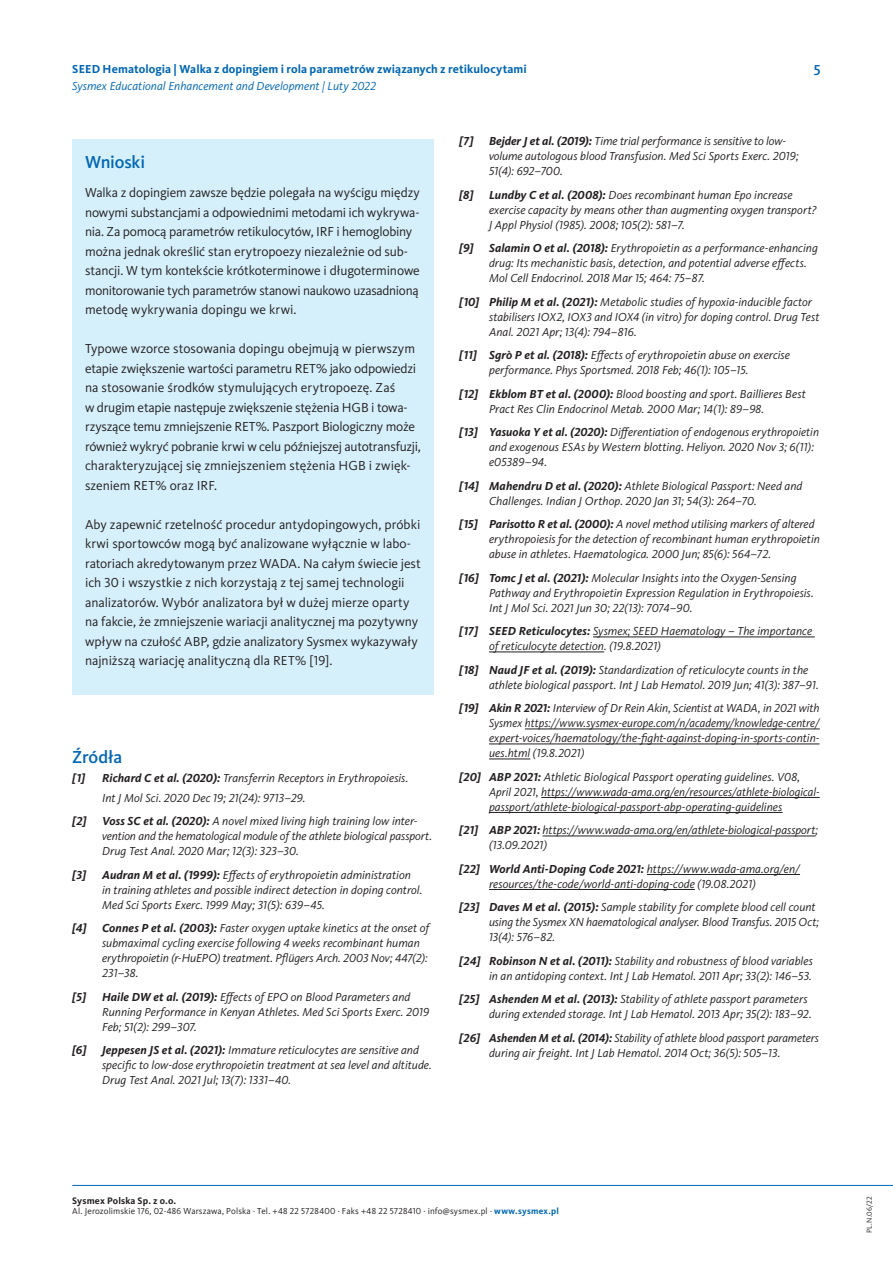
<style>
.page{position:relative;width:893px;height:1263px;background:#fff}
.page>*{position:absolute;margin:0;border:0;box-sizing:border-box;transform-origin:0 0}
.t1{font:500 18px "Kievit Pro";letter-spacing:-.01em;color:#0166b3}
.t2{font:500 15px "Kievit Pro";color:#0166b3}
.t3{font:13.5px/19.5px "Kievit Pro";letter-spacing:-.01em;color:#231f20}
.t4{font:italic 12px/15px "Kievit Pro";letter-spacing:.005em;color:#231f20}
.t5{font:700 12px "Kievit Pro";letter-spacing:.005em;color:#0166b3}
.t6{font:italic 12px "Kievit Pro";letter-spacing:.005em;color:#0166b3}
.t7{font:italic 700 12px "Kievit Pro";color:#231f20}
.t8{font:700 9.75px "Kievit Pro";letter-spacing:.01em;color:#231f20}
.t9{font:9px "Kievit Pro";letter-spacing:.015em;color:#231f20}
.t10{font:7.5px "Kievit Pro";color:#231f20}
.s1{font-weight:700}
.s2{font-weight:700;color:#0166b3}
</style>
<div class="page">
<div style="left:72px;top:139px;width:362px;height:556px;background:#d6f0fb"></div>
<hr style="left:593px;top:636px;width:222px;height:1px;background:#231f20">
<hr style="left:489px;top:651px;width:115px;height:1px;background:#231f20">
<hr style="left:525px;top:728px;width:295px;height:1px;background:#231f20">
<hr style="left:489px;top:743px;width:330px;height:1px;background:#231f20">
<hr style="left:489px;top:758px;width:41px;height:1px;background:#231f20">
<hr style="left:541px;top:797px;width:279px;height:1px;background:#231f20">
<hr style="left:489px;top:812px;width:293px;height:1px;background:#231f20">
<hr style="left:543px;top:835px;width:273px;height:1px;background:#231f20">
<hr style="left:647px;top:874px;width:153px;height:1px;background:#231f20">
<hr style="left:489px;top:889px;width:206px;height:1px;background:#231f20">
<hr style="left:72px;top:1185px;width:821px;height:1px;background:#0167b4">
<p class="t5" style="left:72px;top:62px;width:456px">SEED Hematologia | Walka z dopingiem i rola parametrów związanych z retikulocytami</p>
<p class="t2" style="left:814px;top:61px;width:8px">5</p>
<p class="t6" style="left:72px;top:79px;width:305px">Sysmex Educational Enhancement and Development | Luty 2022</p>
<h1 class="t1" style="left:85px;top:151px;width:62px">Wnioski</h1>
<p class="t3" style="left:85px;top:183px;width:336px">Walka z dopingiem zawsze będzie polegała na wyścigu między nowymi substancjami a odpowiednimi metodami ich wykrywa&shy;nia. Za pomocą parametrów retikulocytów, IRF i hemoglobiny można jednak określić stan erytropoezy niezależnie od sub&shy;stancji. W tym kontekście krótkoterminowe i długoterminowe monitorowanie tych parametrów stanowi naukowo uzasadnioną metodę wykrywania dopingu we krwi.</p>
<p class="t3" style="left:85px;top:339px;width:337px">Typowe wzorce stosowania dopingu obejmują w pierwszym etapie zwiększenie wartości parametru RET% jako odpowiedzi na stosowanie środków stymulujących erytropoezę. Zaś<br>w drugim etapie następuje zwiększenie stężenia HGB i towa&shy;rzyszące temu zmniejszenie RET%. Paszport Biologiczny może również wykryć pobranie krwi w celu późniejszej autotransfuzji, charakteryzującej się zmniejszeniem stężenia HGB i zwięk&shy;szeniem RET% oraz IRF.</p>
<p class="t3" style="left:85px;top:514px;width:337px">Aby zapewnić rzetelność procedur antydopingowych, próbki krwi sportowców mogą być analizowane wyłącznie w labo&shy;ratoriach akredytowanym przez WADA. Na całym świecie jest ich 30 i wszystkie z nich korzystają z tej samej technologii analizatorów. Wybór analizatora był w dużej mierze oparty na fakcie, że zmniejszenie wariacji analitycznej ma pozytywny wpływ na czułość ABP, gdzie analizatory Sysmex wykazywały najniższą wariację analityczną dla RET% [19].</p>
<h1 class="t1" style="left:72px;top:746px;width:52px">Źródła</h1>
<p class="t7" style="left:72px;top:771px;width:14px">[1]</p>
<p class="t4" style="left:102px;top:769px;width:308px;line-height:19.2px"><span class="s1">Richard C et al. (2020):</span> Transferrin Receptors in Erythropoiesis.<br>Int J Mol Sci. 2020 Dec 19; 21(24): 9713–29.</p>
<p class="t7" style="left:72px;top:814px;width:16px">[2]</p>
<p class="t4" style="left:102px;top:813px;width:331px"><span class="s1">Voss SC et al. (2020):</span> A novel mixed living high training low inter&shy;vention and the hematological module of the athlete biological passport.<br>Drug Test Anal. 2020 Mar; 12(3): 323–30.</p>
<p class="t7" style="left:72px;top:867px;width:16px">[3]</p>
<p class="t4" style="left:102px;top:867px;width:322px"><span class="s1">Audran M et al. (1999):</span> Effects of erythropoietin administration in training athletes and possible indirect detection in doping control.<br>Med Sci Sports Exerc. 1999 May; 31(5): 639–45.</p>
<p class="t7" style="left:72px;top:921px;width:16px">[4]</p>
<p class="t4" style="left:102px;top:920px;width:329px"><span class="s1">Connes P et al. (2003):</span> Faster oxygen uptake kinetics at the onset of submaximal cycling exercise following 4 weeks recombinant human erythropoietin (r-HuEPO) treatment. Pflügers Arch. 2003 Nov; 447(2):<br>231–38.</p>
<p class="t7" style="left:72px;top:989px;width:15px">[5]</p>
<p class="t4" style="left:102px;top:989px;width:329px"><span class="s1">Haile DW et al. (2019):</span> Effects of EPO on Blood Parameters and<br>Running Performance in Kenyan Athletes. Med Sci Sports Exerc. 2019<br>Feb; 51(2): 299–307.</p>
<p class="t7" style="left:72px;top:1043px;width:16px">[6]</p>
<p class="t4" style="left:102px;top:1042px;width:331px"><span class="s1">Jeppesen JS et al. (2021):</span> Immature reticulocytes are sensitive and specific to low-dose erythropoietin treatment at sea level and altitude.<br>Drug Test Anal. 2021 Jul; 13(7): 1331–40.</p>
<p class="t7" style="left:459px;top:134px;width:16px">[7]</p>
<p class="t4" style="left:489px;top:134px;width:311px"><span class="s1">Bejder J et al. (2019):</span> Time trial performance is sensitive to low&shy;volume autologous blood Transfusion. Med Sci Sports Exerc. 2019;<br>51(4): 692–700.</p>
<p class="t7" style="left:459px;top:187px;width:16px">[8]</p>
<p class="t4" style="left:489px;top:187px;width:329px"><span class="s1">Lundby C et al. (2008):</span> Does recombinant human Epo increase exercise capacity by means other than augmenting oxygen transport?<br>J Appl Physiol (1985). 2008; 105(2): 581–7.</p>
<p class="t7" style="left:459px;top:241px;width:16px">[9]</p>
<p class="t4" style="left:489px;top:241px;width:330px"><span class="s1">Salamin O et al. (2018):</span> Erythropoietin as a performance-enhancing drug: Its mechanistic basis, detection, and potential adverse effects.<br>Mol Cell Endocrinol. 2018 Mar 15; 464: 75–87.</p>
<p class="t4" style="left:489px;top:294px;width:332px;text-indent:-30px"><span class="s1">[10] Philip M et al. (2021):</span> Metabolic studies of hypoxia-inducible factor stabilisers IOX2, IOX3 and IOX4 (in vitro) for doping control. Drug Test<br>Anal. 2021 Apr; 13(4): 794–816.</p>
<p class="t4" style="left:489px;top:348px;width:302px;text-indent:-30px"><span class="s1">[11] Sgrò P et al. (2018):</span> Effects of erythropoietin abuse on exercise performance. Phys Sportsmed. 2018 Feb; 46(1): 105–15.</p>
<p class="t4" style="left:489px;top:386px;width:318px;text-indent:-30px"><span class="s1">[12] Ekblom BT et al. (2000):</span> Blood boosting and sport. Baillieres Best<br>Pract Res Clin Endocrinol Metab. 2000 Mar; 14(1): 89–98.</p>
<p class="t4" style="left:489px;top:425px;width:331px;text-indent:-30px"><span class="s1">[13] Yasuoka Y et al. (2020):</span> Differentiation of endogenous erythropoietin and exogenous ESAs by Western blotting. Heliyon. 2020 Nov 3; 6(11): e05389–94.</p>
<p class="t4" style="left:489px;top:478px;width:315px;text-indent:-30px"><span class="s1">[14] Mahendru D et al. (2020):</span> Athlete Biological Passport: Need and<br>Challenges. Indian J Orthop. 2020 Jan 31; 54(3): 264–70.</p>
<p class="t4" style="left:489px;top:517px;width:332px;text-indent:-30px"><span class="s1">[15] Parisotto R et al. (2000):</span> A novel method utilising markers of altered erythropoiesis for the detection of recombinant human erythropoietin abuse in athletes. Haematologica. 2000 Jun; 85(6): 564–72.</p>
<p class="t4" style="left:489px;top:570px;width:326px;text-indent:-30px"><span class="s1">[16] Tomc J et al. (2021):</span> Molecular Insights into the Oxygen-Sensing<br>Pathway and Erythropoietin Expression Regulation in Erythropoiesis.<br>Int J Mol Sci. 2021 Jun 30; 22(13): 7074–90.</p>
<p class="t4" style="left:489px;top:624px;width:325px;text-indent:-30px"><span class="s1">[17] SEED Reticulocytes:</span> Sysmex; SEED Haematology – The importance of reticulocyte detection. (19.8.2021)</p>
<p class="t4" style="left:489px;top:662px;width:331px;text-indent:-30px"><span class="s1">[18] Naud JF et al. (2019):</span> Standardization of reticulocyte counts in the athlete biological passport. Int J Lab Hematol. 2019 Jun; 41(3): 387–91.</p>
<p class="t4" style="left:489px;top:701px;width:332px;text-align:justify;text-indent:-30px"><span class="s1">[19] Akin R 2021:</span> Interview of Dr Rein Akin, Scientist at WADA, in 2021 with Sysmex https://www.sysmex-europe.com/n/academy/knowledge-centre/ expert-voices/haematology/the-fight-against-doping-in-sports-contin&shy;ues.html (19.8.2021)</p>
<p class="t4" style="left:489px;top:769px;width:332px;text-indent:-30px"><span class="s1">[20] ABP 2021:</span> Athletic Biological Passport operating guidelines. V08,<br>April 2021, https://www.wada-ama.org/en/resources/athlete-biological&shy;passport/athlete-biological-passport-abp-operating-guidelines</p>
<p class="t4" style="left:489px;top:823px;width:331px;text-indent:-30px"><span class="s1">[21] ABP 2021:</span> https://www.wada-ama.org/en/athlete-biological-passport; (13.09.2021)</p>
<p class="t4" style="left:489px;top:861px;width:312px;text-indent:-30px"><span class="s1">[22] World Anti-Doping Code 2021:</span> https://www.wada-ama.org/en/ resources/the-code/world-anti-doping-code (19.08.2021)</p>
<p class="t4" style="left:489px;top:900px;width:332px;text-indent:-30px"><span class="s1">[23] Daves M et al. (2015):</span> Sample stability for complete blood cell count using the Sysmex XN haematological analyser. Blood Transfus. 2015 Oct;<br>13(4): 576–82.</p>
<p class="t4" style="left:459px;top:953px;width:355px;text-align:right"><span class="s1">[24] Robinson N et al. (2011):</span> Stability and robustness of blood variables in an antidoping context. Int J Lab Hematol. 2011 Apr; 33(2): 146–53.</p>
<p class="t4" style="left:489px;top:992px;width:324px;text-indent:-30px"><span class="s1">[25] Ashenden M et al. (2013):</span> Stability of athlete passport parameters during extended storage. Int J Lab Hematol. 2013 Apr; 35(2): 183–92.</p>
<p class="t4" style="left:489px;top:1030px;width:331px;text-indent:-30px"><span class="s1">[26] Ashenden M et al. (2014):</span> Stability of athlete blood passport parameters during air freight. Int J Lab Hematol. 2014 Oct; 36(5): 505–13.</p>
<p class="t8" style="left:72px;top:1194px;width:106px">Sysmex Polska Sp. z o.o.</p>
<p class="t9" style="left:72px;top:1205px;width:488px">Al. Jerozolimskie 176, 02-486 Warszawa, Polska · Tel. +48 22 5728400 · Faks +48 22 5728410 · info@sysmex.pl · <span class="s2">www.sysmex.pl</span></p>
<p class="t10" style="left:865px;top:1233px;width:39px;rotate:-90deg">PL.N.06/22</p>
</div>
